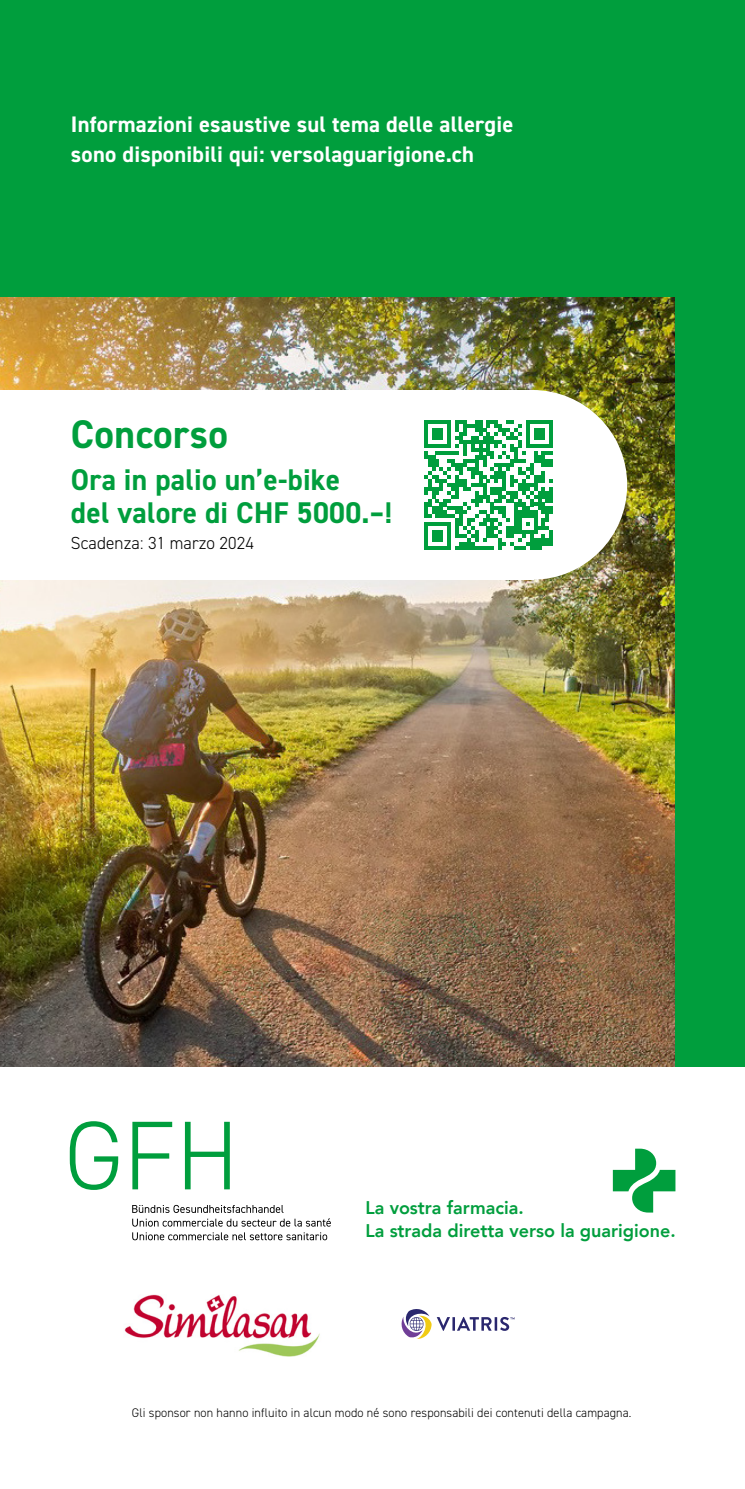
<style>
.page{position:relative;width:745px;height:1489px;background:#fff}
.page>*{position:absolute;margin:0;border:0;box-sizing:border-box;transform-origin:0 0}
.t1{font:700 40px "DIN2014";letter-spacing:.01em;color:#009e3d}
.t2{font:700 30px/32.5px "DIN2014";letter-spacing:.01em;color:#009e3d}
.t3{font:700 22.5px/30px "DIN2014";letter-spacing:.01em;color:#fff}
.t4{font:800 18.25px/22.8px "Avenir";color:#009e3d}
.t5{font:300 17.5px "DIN2014";letter-spacing:.01em;color:#000}
.t6{font:300 12.5px "DIN2014";letter-spacing:.01em;color:#000}
</style>
<div class="page">
<div style="left:0;top:0;width:744px;height:1066px;background:#009e3d"></div>
<svg style="left:132px;top:1232px;width:195px;height:8px"></svg>
<svg style="left:132px;top:1218px;width:198px;height:8px"></svg>
<svg style="left:132px;top:1204px;width:151px;height:8px"></svg>
<svg style="left:70px;top:1121px;width:160px;height:68px"></svg>
<svg style="left:612px;top:1148px;width:63px;height:64px"></svg>
<img style="left:0;top:298px;width:673px;height:768px">
<div style="left:437px;top:390px;width:189px;height:189px;background:#fff;border-radius:50%"></div>
<div style="left:0;top:390px;width:533px;height:189px;background:#fff"></div>
<svg style="left:424px;top:420px;width:129px;height:129px"></svg>
<svg style="left:401px;top:1309px;width:113px;height:29px"></svg>
<img style="left:124px;top:1294px;width:196px;height:63px">
<h3 class="t3" style="left:71px;top:109px;width:443px">Informazioni esaustive sul tema delle allergie sono disponibili qui: versolaguarigione.ch</h3>
<h1 class="t1" style="left:71px;top:407px;width:158px">Concorso</h1>
<h2 class="t2" style="left:71px;top:463px;width:322px">Ora in palio un’e-bike<br>del valore di CHF 5000.–!</h2>
<h3 class="t5" style="left:71px;top:532px;width:184px">Scadenza: 31 marzo 2024</h3>
<h3 class="t4" style="left:365px;top:1196px;width:312px">La vostra farmacia.<br>La strada diretta verso la guarigione.</h3>
<p class="t6" style="left:132px;top:1405px;width:500px">Gli sponsor non hanno influito in alcun modo né sono responsabili dei contenuti della campagna.</p>
</div>
